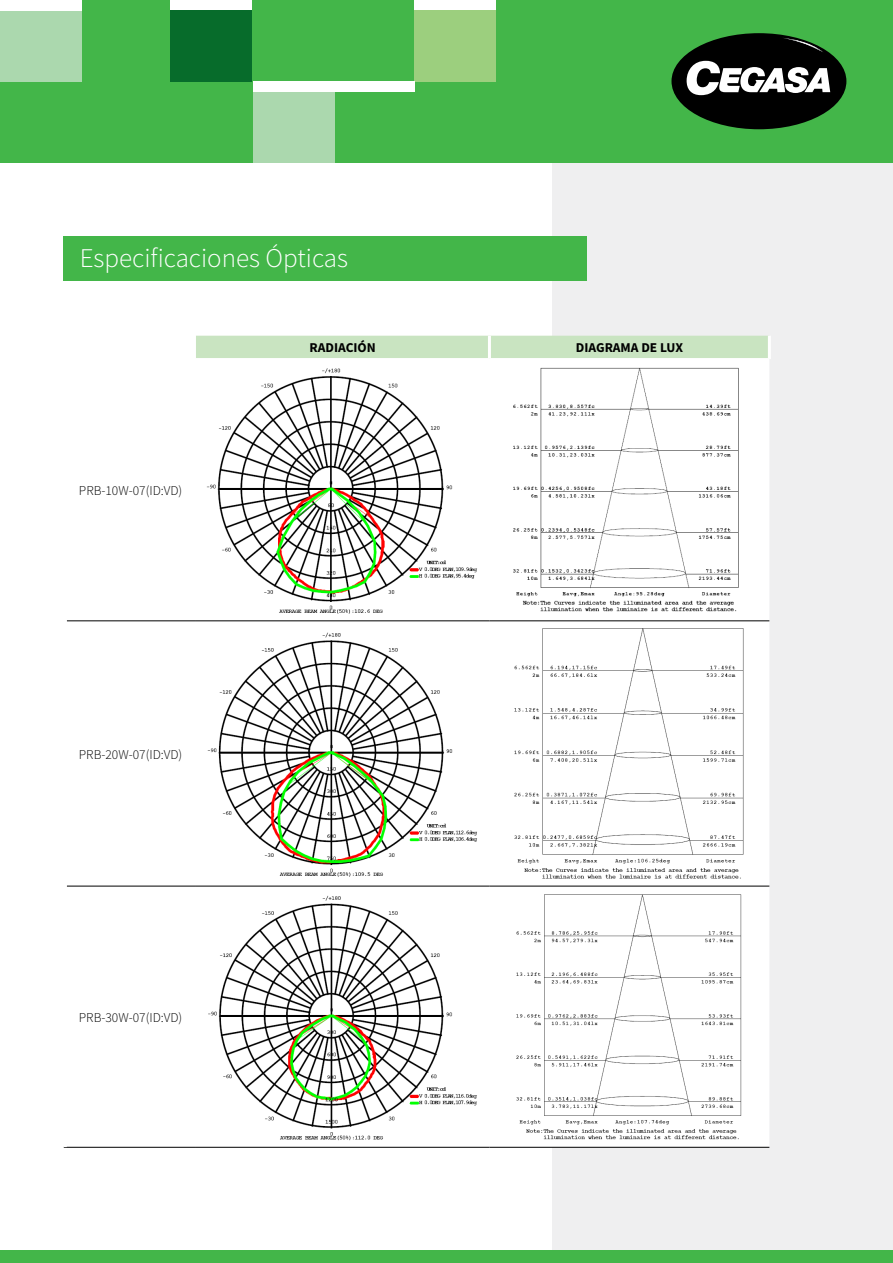
<style>
.page{position:relative;width:893px;height:1263px;background:#fff}
.page>*{position:absolute;margin:0;border:0;box-sizing:border-box;transform-origin:0 0}
.t1{font:300 27px "Source Sans Pro";color:#fff}
.t2{font:300 13.5px "Source Sans Pro";color:#000}
.t3{font:700 13.5px "Source Sans Pro";color:#000}
</style>
<div class="page">
<div style="left:553px;top:0;width:340px;height:1263px;background:#efeff0"></div>
<div style="left:0;top:1250px;width:893px;height:13px;background:#43b649"></div>
<div style="left:0;top:0;width:893px;height:162px;background:#43b649"></div>
<div style="left:671px;top:33px;width:175px;height:96px;background:#000;border-radius:50%"></div>
<svg style="left:784px;top:38px;width:40px;height:14px"></svg>
<svg style="left:686px;top:61px;width:144px;height:34px"></svg>
<div style="left:415px;top:0;width:81px;height:81px;background:#9ccf7e"></div>
<div style="left:415px;top:0;width:81px;height:9px;background:#fff"></div>
<div style="left:0;top:0;width:81px;height:81px;background:#abd8ae"></div>
<div style="left:0;top:0;width:81px;height:10px;background:#fff"></div>
<div style="left:253px;top:81px;width:81px;height:81px;background:#abd8ae"></div>
<div style="left:253px;top:81px;width:162px;height:10px;background:#fff"></div>
<div style="left:171px;top:0;width:81px;height:81px;background:#076c2b"></div>
<div style="left:171px;top:0;width:81px;height:9px;background:#fff"></div>
<div style="left:64px;top:237px;width:523px;height:44px;background:#43b649"></div>
<svg style="left:67px;top:359px;width:702px;height:788px"></svg>
<div style="left:196px;top:336px;width:572px;height:22px;background:#c9e4c1"></div>
<hr style="left:67px;top:621px;width:129px;height:1px;background:#000">
<hr style="left:196px;top:621px;width:293px;height:1px;background:#000">
<hr style="left:489px;top:621px;width:280px;height:1px;background:#000">
<hr style="left:67px;top:886px;width:129px;height:1px;background:#000">
<hr style="left:196px;top:886px;width:293px;height:1px;background:#000">
<hr style="left:489px;top:886px;width:280px;height:1px;background:#000">
<hr style="left:64px;top:1147px;width:132px;height:1px;background:#000">
<hr style="left:196px;top:1147px;width:293px;height:1px;background:#000">
<hr style="left:489px;top:1147px;width:280px;height:1px;background:#000">
<hr style="left:488px;top:336px;width:3px;height:22px;background:#fff">
<hr style="left:768px;top:336px;width:3px;height:22px;background:#fff">
<hr style="left:489px;top:358px;width:282px;height:1px;background:#fff">
<img style="left:207px;top:365px;width:272px;height:249px">
<img style="left:514px;top:367px;width:232px;height:245px">
<img style="left:206px;top:630px;width:272px;height:248px">
<img style="left:514px;top:628px;width:231px;height:252px">
<img style="left:208px;top:893px;width:269px;height:248px">
<img style="left:516px;top:893px;width:227px;height:248px">
<h1 class="t1" style="left:80px;top:242px;width:270px">Especificaciones Ópticas</h1>
<p class="t2" style="left:79px;top:482px;width:105px">PRB-10W-07(ID:VD)</p>
<p class="t2" style="left:79px;top:746px;width:105px">PRB-20W-07(ID:VD)</p>
<p class="t2" style="left:79px;top:1009px;width:105px">PRB-30W-07(ID:VD)</p>
<p class="t3" style="left:310px;top:339px;width:68px">RADIACIÓN</p>
<p class="t3" style="left:576px;top:339px;width:109px">DIAGRAMA DE LUX</p>
</div>
